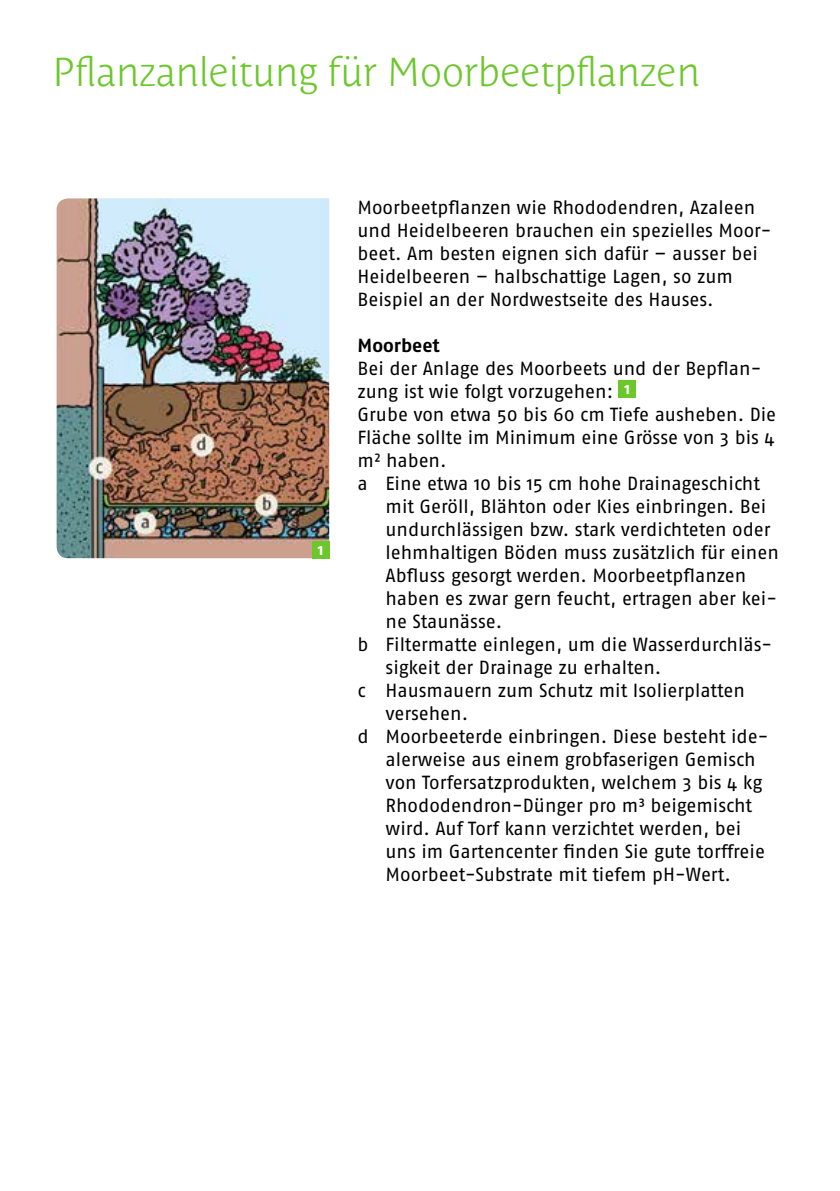
<style>
.page{position:relative;width:840px;height:1191px;background:#fff}
.page>*{position:absolute;margin:0;border:0;box-sizing:border-box;transform-origin:0 0}
.t1{font:300 40px "Costa Ptf";color:#6cc72b}
.t2{font:19px/23px "Fago No";letter-spacing:-.005em;color:#000}
.t3{font:700 19px "Fago No";color:#000}
.t4{font:700 16px "Fago No";color:#fff}
</style>
<div class="page">
<div style="left:618px;top:381px;width:17px;height:17px;background:#6cc72b"></div>
<img style="left:57px;top:198px;width:272px;height:360px">
<div style="left:312px;top:541px;width:17px;height:17px;background:#6cc72b"></div>
<h1 class="t1" style="left:52px;top:42px;width:648px">Pflanzanleitung für Moorbeetpflanzen</h1>
<p class="t4" style="left:317px;top:539px;width:7px">1</p>
<p class="t2" style="left:357px;top:195px;width:415px">Moorbeetpflanzen wie Rhododendren, Azaleen und Heidelbeeren brauchen ein spezielles Moor&shy;beet. Am besten eignen sich dafür – ausser bei Heidelbeeren – halbschattige Lagen, so zum Beispiel an der Nordwestseite des Hauses.</p>
<p class="t3" style="left:357px;top:334px;width:83px">Moorbeet</p>
<p class="t2" style="left:357px;top:356px;width:405px">Bei der Anlage des Moorbeets und der Bepflan-</p>
<p class="t2" style="left:357px;top:379px;width:274px">zung ist wie folgt vorzugehen: <sup>1</sup></p>
<p class="t2" style="left:357px;top:402px;width:420px">Grube von etwa 50 bis 60 cm Tiefe ausheben. Die</p>
<p class="t2" style="left:357px;top:425px;width:418px">Fläche sollte im Minimum eine Grösse von 3 bis 4</p>
<p class="t2" style="left:357px;top:448px;width:90px">m² haben.</p>
<p class="t2" style="left:357px;top:471px;width:404px">a Eine etwa 10 bis 15 cm hohe Drainageschicht</p>
<p class="t2" style="left:385px;top:494px;width:382px">mit Geröll, Blähton oder Kies einbringen. Bei</p>
<p class="t2" style="left:385px;top:517px;width:386px">undurchlässigen bzw. stark verdichteten oder</p>
<p class="t2" style="left:385px;top:540px;width:394px">lehmhaltigen Böden muss zusätzlich für einen</p>
<p class="t2" style="left:385px;top:563px;width:362px">Abfluss gesorgt werden. Moorbeetpflanzen</p>
<p class="t2" style="left:385px;top:586px;width:393px">haben es zwar gern feucht, ertragen aber kei-</p>
<p class="t2" style="left:385px;top:609px;width:118px">ne Staunässe.</p>
<p class="t2" style="left:357px;top:632px;width:416px">b Filtermatte einlegen, um die Wasserdurchläs-</p>
<p class="t2" style="left:385px;top:655px;width:277px">sigkeit der Drainage zu erhalten.</p>
<p class="t2" style="left:357px;top:678px;width:388px">c Hausmauern zum Schutz mit Isolierplatten</p>
<p class="t2" style="left:385px;top:701px;width:84px">versehen.</p>
<p class="t2" style="left:357px;top:724px;width:412px">d Moorbeeterde einbringen. Diese besteht ide-</p>
<p class="t2" style="left:385px;top:747px;width:371px">alerweise aus einem grobfaserigen Gemisch</p>
<p class="t2" style="left:385px;top:770px;width:378px">von Torfersatzprodukten, welchem 3 bis 4 kg</p>
<p class="t2" style="left:385px;top:793px;width:368px">Rhododendron-Dünger pro m³ beigemischt</p>
<p class="t2" style="left:385px;top:816px;width:357px">wird. Auf Torf kann verzichtet werden, bei</p>
<p class="t2" style="left:385px;top:840px;width:380px">uns im Gartencenter finden Sie gute torffreie</p>
<p class="t2" style="left:385px;top:863px;width:347px">Moorbeet-Substrate mit tiefem pH-Wert.</p>
</div>
